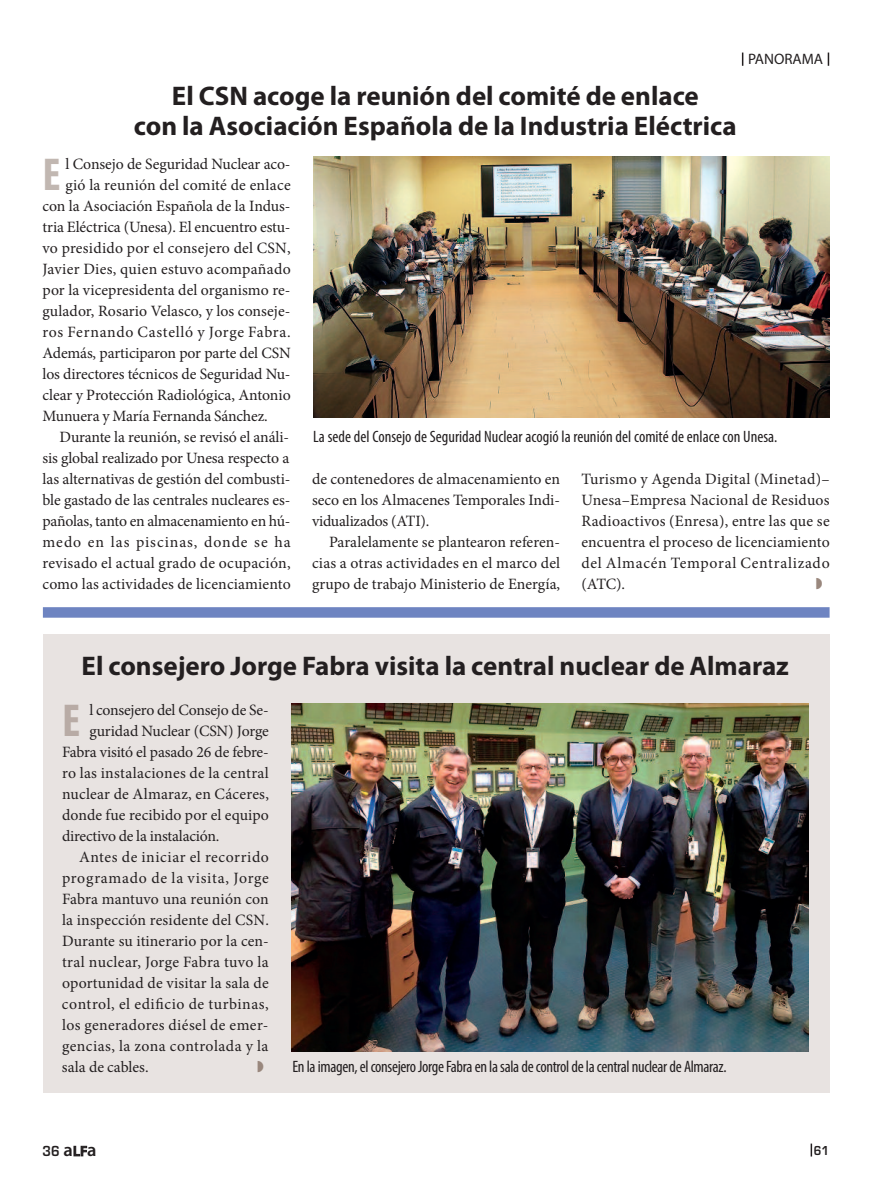
<style>
.page{position:relative;width:893px;height:1191px;background:#fff}
.page>*{position:absolute;margin:0;border:0;box-sizing:border-box;transform-origin:0 0}
.t1{font:700 condensed 46.35px "Myriad Pro";color:rgb(153 135 125/.6)}
.t2{font:700 27px/30px "Myriad Pro";color:#231f20;text-align:center}
.t3{font:condensed 16.5px "Myriad Pro";letter-spacing:-.005em;color:#231f20}
.t4{font:15.75px/21px "Minion Pro";letter-spacing:.005em;color:#231f20;text-align:justify}
.t5{font:15.75px "Minion Pro";letter-spacing:-.015em;color:#231f20}
.t6{font:15.75px "Minion Pro";letter-spacing:.035em;color:#231f20}
.t7{font:15.75px "Minion Pro";letter-spacing:.04em;color:#231f20}
.t8{font:15.75px "Minion Pro";letter-spacing:.025em;color:#231f20}
.t9{font:15.75px "Minion Pro";letter-spacing:.03em;color:#231f20}
.t10{font:15.75px "Minion Pro";letter-spacing:.06em;color:#231f20}
.t11{font:15.75px "Minion Pro";letter-spacing:.05em;color:#231f20}
.t12{font:15.15px "Myriad Pro";color:#231f20}
.t13{font:700 15.15px "Eurostile";color:#231f20;scale:.9 1}
.t14{font:700 13.5px "Eurostile";color:#231f20;scale:.9 1}
.s1{font-family:"Myriad Pro";font-weight:600;font-size:18.45px}
.s2{font-family:"Myriad Pro";font-weight:600;font-size:14.25px}
</style>
<div class="page">
<div style="left:43px;top:607px;width:787px;height:10px;background:#6e84c1"></div>
<svg style="left:811px;top:1143px;width:1px;height:13px"></svg>
<svg style="left:742px;top:53px;width:1px;height:13px"></svg>
<svg style="left:828px;top:53px;width:1px;height:13px"></svg>
<div style="left:43px;top:634px;width:786px;height:459px;background:#e8e3e1"></div>
<img style="left:313px;top:156px;width:516px;height:261px">
<img style="left:291px;top:704px;width:517px;height:347px">
<h2 class="t2" style="left:134px;top:83px;width:604px">El CSN acoge la reunión del comité de enlace<br>con la Asociación Española de la Industria Eléctrica</h2>
<p class="t12" style="left:748px;top:54px;width:77px">PANORAMA</p>
<h1 class="t1" style="left:43px;top:158px;width:20px">E</h1>
<p class="t4" style="left:65px;top:155px;width:227px">l Consejo de Seguridad Nuclear aco-</p>
<p class="t4" style="left:65px;top:176px;width:227px">gió la reunión del comité de enlace</p>
<p class="t4" style="left:43px;top:197px;width:250px">con la Asociación Española de la Indus-</p>
<p class="t4" style="left:43px;top:218px;width:250px">tria Eléctrica (Unesa). El encuentro estu-</p>
<p class="t4" style="left:43px;top:239px;width:250px">vo presidido por el consejero del CSN,</p>
<p class="t4" style="left:43px;top:260px;width:250px">Javier Dies, quien estuvo acompañado</p>
<p class="t4" style="left:43px;top:281px;width:250px">por la vicepresidenta del organismo re-</p>
<p class="t4" style="left:43px;top:302px;width:250px">gulador, Rosario Velasco, y los conseje-</p>
<p class="t7" style="left:43px;top:326px;width:250px">ros Fernando Castelló y Jorge Fabra.</p>
<p class="t4" style="left:43px;top:344px;width:250px">Además, participaron por parte del CSN</p>
<p class="t4" style="left:43px;top:365px;width:250px">los directores técnicos de Seguridad Nu-</p>
<p class="t4" style="left:43px;top:386px;width:250px">clear y Protección Radiológica, Antonio</p>
<p class="t5" style="left:43px;top:410px;width:227px">Munuera y María Fernanda Sánchez.</p>
<p class="t4" style="left:60px;top:428px;width:231px">Durante la reunión, se revisó el análi-</p>
<p class="t4" style="left:43px;top:449px;width:248px">sis global realizado por Unesa respecto a</p>
<p class="t4" style="left:43px;top:470px;width:249px">las alternativas de gestión del combusti-</p>
<p class="t4" style="left:43px;top:491px;width:249px">ble gastado de las centrales nucleares es-</p>
<p class="t5" style="left:43px;top:515px;width:249px">pañolas, tanto en almacenamiento en hú-</p>
<p class="t10" style="left:43px;top:536px;width:250px">medo en las piscinas, donde se ha</p>
<p class="t4" style="left:43px;top:554px;width:250px">revisado el actual grado de ocupación,</p>
<p class="t4" style="left:43px;top:575px;width:250px">como las actividades de licenciamiento</p>
<p class="t3" style="left:313px;top:431px;width:466px">La sede del Consejo de Seguridad Nuclear acogió la reunión del comité de enlace con Unesa.</p>
<p class="t4" style="left:312px;top:470px;width:250px">de contenedores de almacenamiento en seco en los Almacenes Temporales Indi&shy;vidualizados (ATI).</p>
<p class="t4" style="left:312px;top:533px;width:250px;text-indent:17px">Paralelamente se plantearon referen&shy;cias a otras actividades en el marco del grupo de trabajo Ministerio de Energía,</p>
<p class="t4" style="left:581px;top:470px;width:250px">Turismo y Agenda Digital (Minetad)– Unesa–Empresa Nacional de Residuos Radioactivos (Enresa), entre las que se encuentra el proceso de licenciamiento del Almacén Temporal Centralizado (ATC).</p>
<h2 class="t2" style="left:82px;top:652px;width:709px">El consejero Jorge Fabra visita la central nuclear de Almaraz</h2>
<h1 class="t1" style="left:62px;top:704px;width:20px">E</h1>
<p class="t5" style="left:89px;top:704px;width:181px">l consejero del Consejo de Se-</p>
<p class="t4" style="left:89px;top:722px;width:181px">guridad Nuclear (CSN) Jorge</p>
<p class="t5" style="left:62px;top:746px;width:208px">Fabra visitó el pasado 26 de febre-</p>
<p class="t4" style="left:62px;top:764px;width:208px">ro las instalaciones de la central</p>
<p class="t4" style="left:62px;top:785px;width:208px">nuclear de Almaraz, en Cáceres,</p>
<p class="t4" style="left:62px;top:806px;width:208px">donde fue recibido por el equipo</p>
<p class="t5" style="left:62px;top:830px;width:159px">directivo de la instalación.</p>
<p class="t6" style="left:79px;top:851px;width:191px">Antes de iniciar el recorrido</p>
<p class="t11" style="left:62px;top:872px;width:208px">programado de la visita, Jorge</p>
<p class="t4" style="left:62px;top:890px;width:208px">Fabra mantuvo una reunión con</p>
<p class="t4" style="left:62px;top:911px;width:208px">la inspección residente del CSN.</p>
<p class="t4" style="left:62px;top:932px;width:208px">Durante su itinerario por la cen-</p>
<p class="t4" style="left:62px;top:953px;width:208px">tral nuclear, Jorge Fabra tuvo la</p>
<p class="t4" style="left:62px;top:974px;width:208px">oportunidad de visitar la sala de</p>
<p class="t6" style="left:62px;top:998px;width:208px">control, el edificio de turbinas,</p>
<p class="t8" style="left:62px;top:1019px;width:208px">los generadores diésel de emer-</p>
<p class="t9" style="left:62px;top:1040px;width:208px">gencias, la zona controlada y la</p>
<p class="t4" style="left:62px;top:1058px;width:88px">sala de cables.</p>
<p class="t3" style="left:292px;top:1061px;width:436px">En laimagen,elconsejeroJorgeFabraen lasaladecontroldelacentral nuclearde Almaraz.</p>
<p class="t13" style="left:43px;top:1141px;width:61px">36 <span class="s1">a</span><span class="s2">LF</span><span class="s1">a</span></p>
<p class="t14" style="left:814px;top:1142px;width:18px">61</p>
</div>
